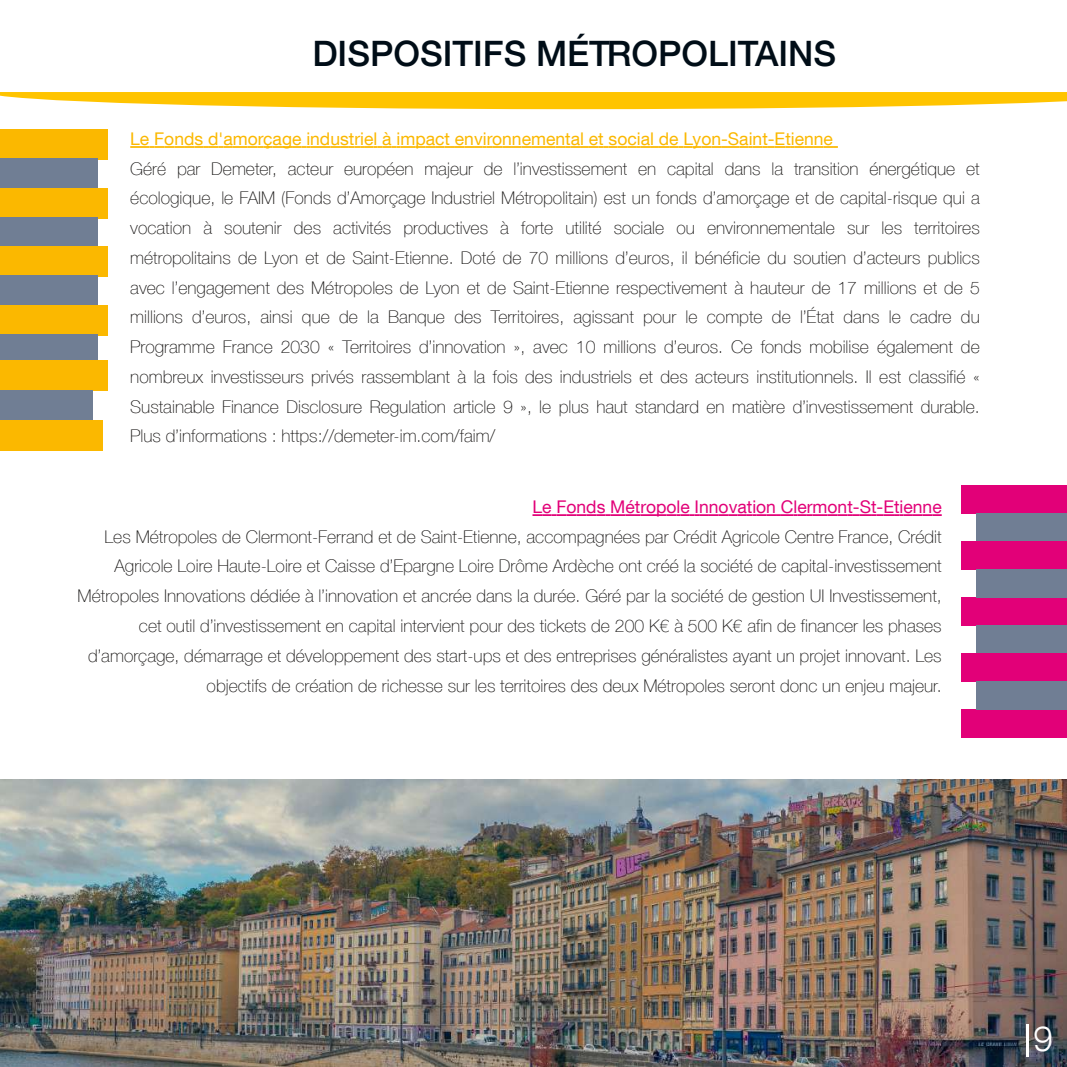
<style>
.page{position:relative;width:1067px;height:1067px;background:#fff}
.page>*{position:absolute;margin:0;border:0;box-sizing:border-box;transform-origin:0 0}
.t1{font:500 35px "Helvetica Neue";color:#000d17}
.t2{font:300 35px "Helvetica Neue";color:#fff}
.t3{font:100 17.5px/29.8px "Helvetica Neue";color:#161413;text-align:right}
.t4{font:17.5px "Helvetica Neue";color:#fbb800}
.t5{font:17.5px "Helvetica Neue";color:#e20078}
</style>
<div class="page">
<img style="left:0;top:779px;width:1067px;height:288px">
<svg style="left:0;top:92px;width:1067px;height:17px;background:#ffcd29"></svg>
<svg style="left:532px;top:514px;width:409px;height:2px"></svg>
<svg style="left:130px;top:146px;width:708px;height:2px"></svg>
<div style="left:0;top:130px;width:108px;height:30px;background:#fbb800"></div>
<div style="left:0;top:159px;width:97px;height:30px;background:#707e94"></div>
<div style="left:0;top:188px;width:108px;height:30px;background:#fbb800"></div>
<div style="left:0;top:217px;width:97px;height:30px;background:#707e94"></div>
<div style="left:0;top:247px;width:108px;height:30px;background:#fbb800"></div>
<div style="left:0;top:275px;width:97px;height:30px;background:#707e94"></div>
<div style="left:0;top:305px;width:108px;height:30px;background:#fbb800"></div>
<div style="left:0;top:334px;width:97px;height:30px;background:#707e94"></div>
<div style="left:0;top:360px;width:108px;height:30px;background:#fbb800"></div>
<div style="left:0;top:391px;width:92px;height:30px;background:#707e94"></div>
<div style="left:0;top:420px;width:103px;height:30px;background:#fbb800"></div>
<div style="left:961px;top:485px;width:106px;height:29px;background:#e20078"></div>
<div style="left:976px;top:513px;width:91px;height:28px;background:#707e94"></div>
<div style="left:961px;top:541px;width:106px;height:29px;background:#e20078"></div>
<div style="left:961px;top:597px;width:106px;height:29px;background:#e20078"></div>
<div style="left:976px;top:569px;width:91px;height:28px;background:#707e94"></div>
<div style="left:976px;top:625px;width:91px;height:28px;background:#707e94"></div>
<div style="left:961px;top:653px;width:106px;height:29px;background:#e20078"></div>
<div style="left:961px;top:709px;width:106px;height:29px;background:#e20078"></div>
<div style="left:976px;top:681px;width:91px;height:28px;background:#707e94"></div>
<hr style="left:1026px;top:1024px;width:3px;height:32px;background:#fff">
<h1 class="t1" style="left:312px;top:29px;width:525px">DISPOSITIFS MÉTROPOLITAINS</h1>
<p class="t4" style="left:130px;top:127px;width:704px">Le Fonds d'amorçage industriel à impact environnemental et social de Lyon-Saint-Etienne</p>
<p class="t3" style="left:130px;top:153px;width:851px;text-align:justify">Géré par Demeter, acteur européen majeur de l’investissement en capital dans la transition énergétique et écologique, le FAIM (Fonds d’Amorçage Industriel Métropolitain) est un fonds d’amorçage et de capital-risque qui a vocation à soutenir des activités productives à forte utilité sociale ou environnementale sur les territoires métropolitains de Lyon et de Saint-Etienne. Doté de 70 millions d’euros, il bénéficie du soutien d’acteurs publics avec l’engagement des Métropoles de Lyon et de Saint-Etienne respectivement à hauteur de 17 millions et de 5 millions d’euros, ainsi que de la Banque des Territoires, agissant pour le compte de l’État dans le cadre du Programme France 2030 « Territoires d’innovation », avec 10 millions d’euros. Ce fonds mobilise également de nombreux investisseurs privés rassemblant à la fois des industriels et des acteurs institutionnels. Il est classifié « Sustainable Finance Disclosure Regulation article 9 », le plus haut standard en matière d’investissement durable.<br>Plus d’informations : https://demeter-im.com/faim/</p>
<p class="t5" style="left:532px;top:495px;width:411px">Le Fonds Métropole Innovation Clermont-St-Etienne</p>
<p class="t3" style="left:78px;top:521px;width:865px">Les Métropoles de Clermont-Ferrand et de Saint-Etienne, accompagnées par Crédit Agricole Centre France, Crédit Agricole Loire Haute-Loire et Caisse d’Epargne Loire Drôme Ardèche ont créé la société de capital-investissement Métropoles Innovations dédiée à l’innovation et ancrée dans la durée. Géré par la société de gestion UI Investissement, cet outil d’investissement en capital intervient pour des tickets de 200 K€ à 500 K€ afin de financer les phases d’amorçage, démarrage et développement des start-ups et des entreprises généralistes ayant un projet innovant. Les objectifs de création de richesse sur les territoires des deux Métropoles seront donc un enjeu majeur.</p>
<h1 class="t2" style="left:1033px;top:1015px;width:21px">9</h1>
</div>
